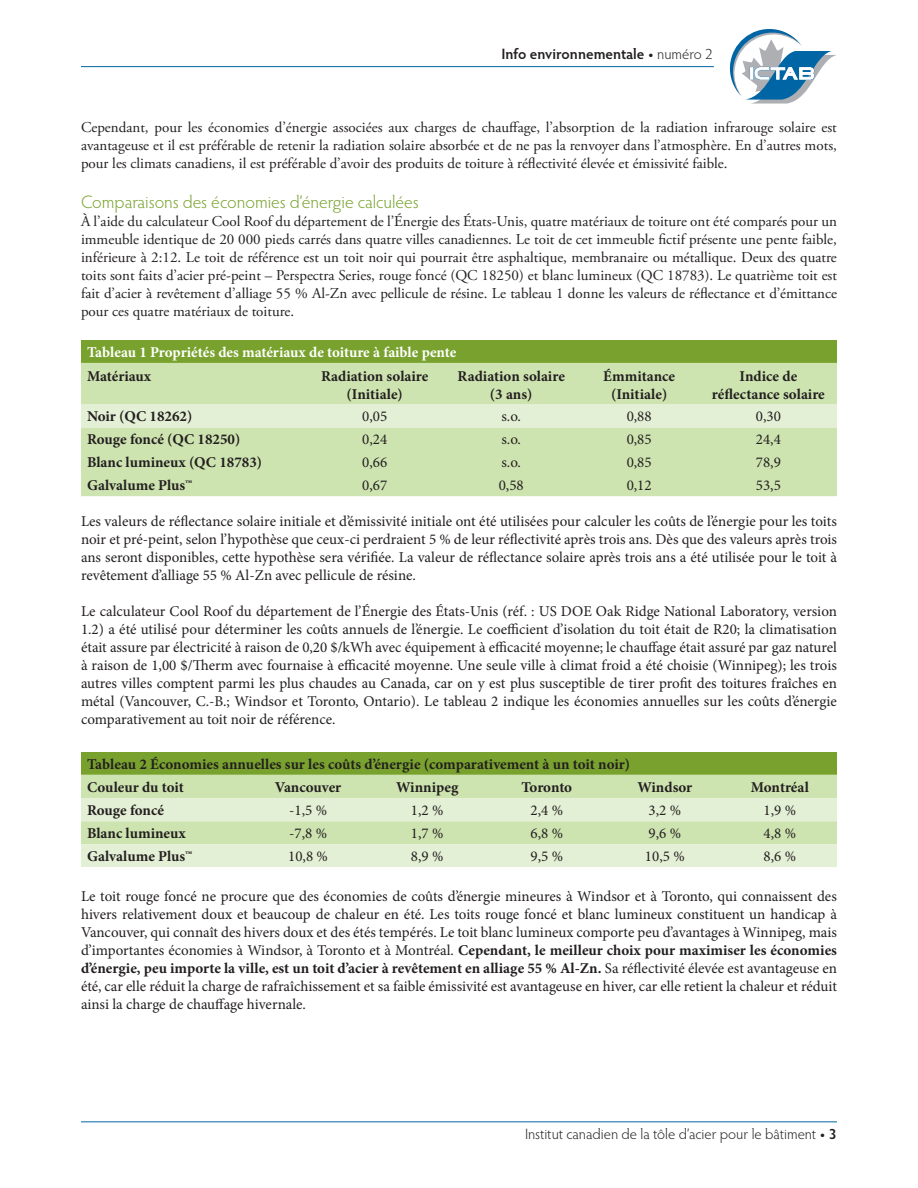
<style>
.page{position:relative;width:918px;height:1188px;background:#fff}
.page>*{position:absolute;margin:0;border:0;box-sizing:border-box;transform-origin:0 0}
.t1{font:300 18px "Hypatia Sans Pro";color:#78a22d}
.t2{font:15px/18px "Minion Pro";color:#231f20;text-align:justify}
.t3{font:15px/18px "Adobe Garamond Pro";color:#231f20;text-align:justify}
.t4{font:700 15px/18px "Minion Pro";color:#231f20;text-align:center}
.t5{font:700 15px "Minion Pro";letter-spacing:-.005em;color:#fff}
.t6{font:300 15px "Hypatia Sans Pro";color:#231f20}
.t7{font:600 15px "Hypatia Sans Pro";color:#231f20}
.s1{font-weight:300}
.s2{font-weight:700}
.s3{font-weight:600}
</style>
<div class="page">
<hr style="left:81px;top:66px;width:633px;height:1px;background:#0065a4">
<hr style="left:81px;top:1121px;width:756px;height:1px;background:#0065a4">
<div style="left:81px;top:340px;width:756px;height:23px;background:#78a22d"></div>
<div style="left:81px;top:363px;width:756px;height:133px;background:#cee4b0"></div>
<div style="left:81px;top:405px;width:756px;height:22px;background:#e4f0d5"></div>
<div style="left:81px;top:752px;width:756px;height:23px;background:#78a22d"></div>
<div style="left:81px;top:775px;width:756px;height:23px;background:#cee4b0"></div>
<svg style="left:81px;top:798px;width:756px;height:69px;background:#dcecc9"></svg>
<svg style="left:730px;top:29px;width:106px;height:75px"></svg>
<p class="t7" style="left:501px;top:43px;width:213px">Info environnementale • <span class="s1">numéro 2</span></p>
<p class="t3" style="left:81px;top:119px;width:757px">Cependant, pour les économies d’énergie associées aux charges de chauffage, l’absorption de la radiation infrarouge solaire est avantageuse et il est préférable de retenir la radiation solaire absorbée et de ne pas la renvoyer dans l’atmosphère. En d’autres mots, pour les climats canadiens, il est préférable d’avoir des produits de toiture à réflectivité élevée et émissivité faible.</p>
<p class="t1" style="left:81px;top:190px;width:339px">Comparaisons des économies d’énergie calculées</p>
<p class="t3" style="left:81px;top:213px;width:758px">À l’aide du calculateur Cool Roof du département de l’Énergie des États-Unis, quatre matériaux de toiture ont été comparés pour un immeuble identique de 20 000 pieds carrés dans quatre villes canadiennes. Le toit de cet immeuble fictif présente une pente faible, inférieure à 2:12. Le toit de référence est un toit noir qui pourrait être asphaltique, membranaire ou métallique. Deux des quatre toits sont faits d’acier pré-peint – Perspectra Series, rouge foncé (QC 18250) et blanc lumineux (QC 18783). Le quatrième toit est fait d’acier à revêtement d’alliage 55 % Al-Zn avec pellicule de résine. Le tableau 1 donne les valeurs de réflectance et d’émittance pour ces quatre matériaux de toiture.</p>
<p class="t5" style="left:87px;top:342px;width:371px">Tableau 1 Propriétés des matériaux de toiture à faible pente</p>
<p class="t4" style="left:87px;top:367px;width:66px">Matériaux</p>
<p class="t4" style="left:321px;top:367px;width:109px">Radiation solaire (Initiale)</p>
<p class="t4" style="left:458px;top:367px;width:109px">Radiation solaire</p>
<p class="t4" style="left:603px;top:367px;width:73px">Émmitance</p>
<p class="t4" style="left:611px;top:385px;width:58px">(Initiale)</p>
<p class="t4" style="left:740px;top:367px;width:59px">Indice de</p>
<p class="t4" style="left:712px;top:385px;width:114px">réflectance solaire</p>
<p class="t4" style="left:490px;top:385px;width:44px">(3 ans)</p>
<p class="t4" style="left:87px;top:407px;width:107px">Noir (QC 18262)</p>
<p class="t2" style="left:362px;top:408px;width:27px">0,05</p>
<p class="t2" style="left:501px;top:408px;width:21px">s.o.</p>
<p class="t2" style="left:627px;top:408px;width:27px">0,88</p>
<p class="t2" style="left:756px;top:408px;width:27px">0,30</p>
<p class="t4" style="left:87px;top:430px;width:155px">Rouge foncé (QC 18250)</p>
<p class="t2" style="left:362px;top:431px;width:27px">0,24</p>
<p class="t2" style="left:501px;top:431px;width:21px">s.o.</p>
<p class="t2" style="left:627px;top:431px;width:27px">0,85</p>
<p class="t2" style="left:756px;top:431px;width:27px">24,4</p>
<p class="t4" style="left:87px;top:453px;width:177px">Blanc lumineux (QC 18783)</p>
<p class="t2" style="left:362px;top:454px;width:27px">0,66</p>
<p class="t2" style="left:501px;top:454px;width:21px">s.o.</p>
<p class="t2" style="left:627px;top:454px;width:27px">0,85</p>
<p class="t2" style="left:756px;top:454px;width:27px">78,9</p>
<p class="t4" style="left:87px;top:476px;width:107px">Galvalume Plus™</p>
<p class="t2" style="left:362px;top:476px;width:27px">0,67</p>
<p class="t2" style="left:499px;top:476px;width:27px">0,58</p>
<p class="t2" style="left:627px;top:476px;width:27px">0,12</p>
<p class="t2" style="left:756px;top:476px;width:27px">53,5</p>
<p class="t2" style="left:81px;top:512px;width:758px">Les valeurs de réflectance solaire initiale et d’émissivité initiale ont été utilisées pour calculer les coûts de l’énergie pour les toits noir et pré-peint, selon l’hypothèse que ceux-ci perdraient 5 % de leur réflectivité après trois ans. Dès que des valeurs après trois ans seront disponibles, cette hypothèse sera vérifiée. La valeur de réflectance solaire après trois ans a été utilisée pour le toit à revêtement d’alliage 55 % Al-Zn avec pellicule de résine.</p>
<p class="t2" style="left:81px;top:602px;width:758px">Le calculateur Cool Roof du département de l’Énergie des États-Unis (réf. : US DOE Oak Ridge National Laboratory, version 1.2) a été utilisé pour déterminer les coûts annuels de l’énergie. Le coefficient d’isolation du toit était de R20; la climatisation était assure par électricité à raison de 0,20 $/kWh avec équipement à efficacité moyenne; le chauffage était assuré par gaz naturel à raison de 1,00 $/Therm avec fournaise à efficacité moyenne. Une seule ville à climat froid a été choisie (Winnipeg); les trois autres villes comptent parmi les plus chaudes au Canada, car on y est plus susceptible de tirer profit des toitures fraîches en métal (Vancouver, C.-B.; Windsor et Toronto, Ontario). Le tableau 2 indique les économies annuelles sur les coûts d’énergie comparativement au toit noir de référence.</p>
<p class="t4" style="left:87px;top:755px;width:545px">Tableau 2 Économies annuelles sur les coûts d’énergie (comparativement à un toit noir)</p>
<p class="t4" style="left:87px;top:778px;width:98px">Couleur du toit</p>
<p class="t4" style="left:275px;top:778px;width:68px">Vancouver</p>
<p class="t4" style="left:396px;top:778px;width:64px">Winnipeg</p>
<p class="t4" style="left:522px;top:778px;width:52px">Toronto</p>
<p class="t4" style="left:637px;top:778px;width:56px">Windsor</p>
<p class="t4" style="left:751px;top:778px;width:59px">Montréal</p>
<p class="t4" style="left:87px;top:801px;width:78px">Rouge foncé</p>
<p class="t2" style="left:289px;top:802px;width:39px">-1,5 %</p>
<p class="t2" style="left:411px;top:802px;width:34px">1,2 %</p>
<p class="t2" style="left:531px;top:802px;width:34px">2,4 %</p>
<p class="t2" style="left:649px;top:802px;width:34px">3,2 %</p>
<p class="t2" style="left:764px;top:802px;width:34px">1,9 %</p>
<p class="t4" style="left:87px;top:824px;width:100px">Blanc lumineux</p>
<p class="t2" style="left:289px;top:824px;width:39px">-7,8 %</p>
<p class="t2" style="left:411px;top:824px;width:34px">1,7 %</p>
<p class="t2" style="left:531px;top:824px;width:34px">6,8 %</p>
<p class="t2" style="left:649px;top:824px;width:34px">9,6 %</p>
<p class="t2" style="left:764px;top:824px;width:34px">4,8 %</p>
<p class="t4" style="left:87px;top:847px;width:107px">Galvalume Plus™</p>
<p class="t2" style="left:288px;top:847px;width:41px">10,8 %</p>
<p class="t2" style="left:411px;top:847px;width:34px">8,9 %</p>
<p class="t2" style="left:531px;top:847px;width:34px">9,5 %</p>
<p class="t2" style="left:645px;top:847px;width:41px">10,5 %</p>
<p class="t2" style="left:764px;top:847px;width:34px">8,6 %</p>
<p class="t2" style="left:81px;top:887px;width:758px">Le toit rouge foncé ne procure que des économies de coûts d’énergie mineures à Windsor et à Toronto, qui connaissent des hivers relativement doux et beaucoup de chaleur en été. Les toits rouge foncé et blanc lumineux constituent un handicap à Vancouver, qui connaît des hivers doux et des étés tempérés. Le toit blanc lumineux comporte peu d’avantages à Winnipeg, mais d’importantes économies à Windsor, à Toronto et à Montréal. <span class="s2">Cependant, le meilleur choix pour maximiser les économies d’énergie, peu importe la ville, est un toit d’acier à revêtement en alliage 55 % Al-Zn.</span> Sa réflectivité élevée est avantageuse en été, car elle réduit la charge de rafraîchissement et sa faible émissivité est avantageuse en hiver, car elle retient la chaleur et réduit ainsi la charge de chauffage hivernale.</p>
<p class="t6" style="left:525px;top:1124px;width:313px">Institut canadien de la tôle d’acier pour le bâtiment <span class="s3">• 3</span></p>
</div>
